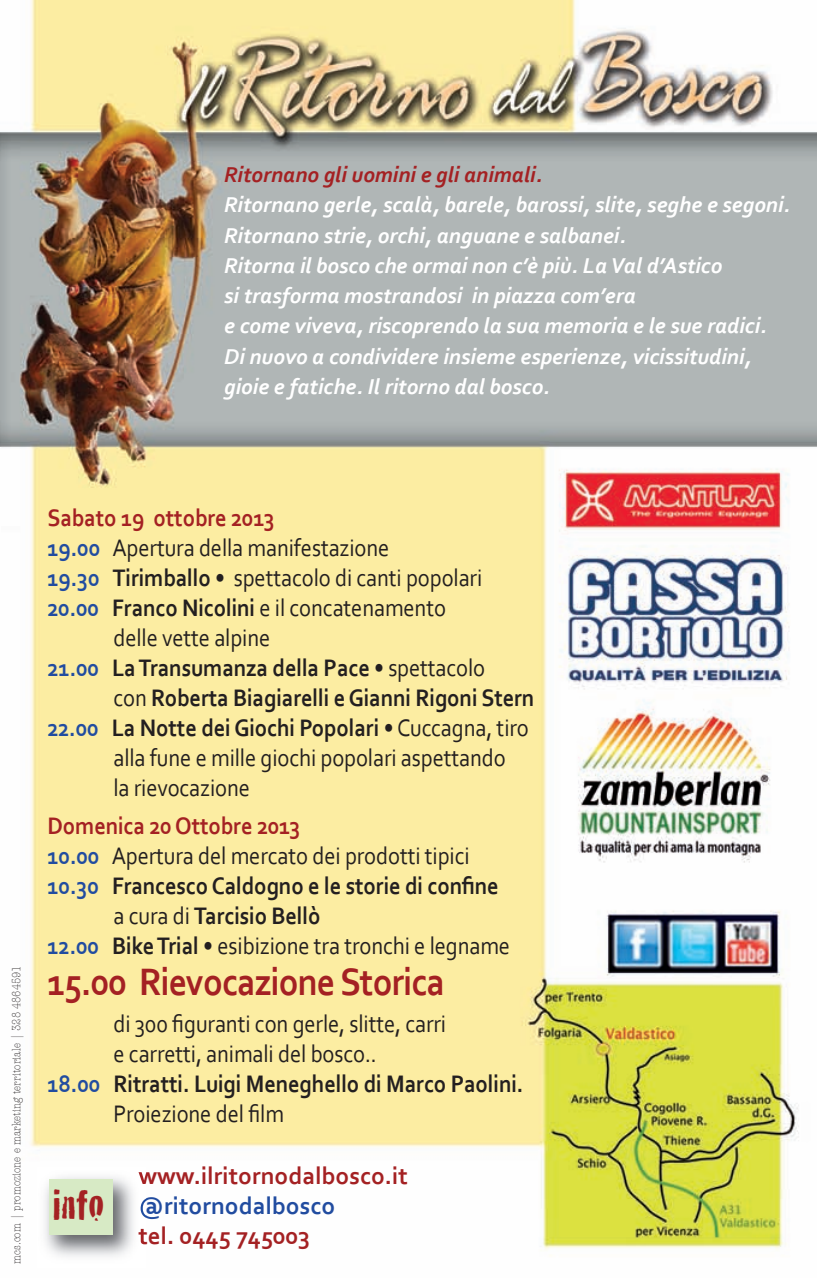
<style>
.page{position:relative;width:817px;height:1278px;background:#fff}
.page>*{position:absolute;margin:0;border:0;box-sizing:border-box;transform-origin:0 0}
.t1{font:45px "Cracked";color:#a42123}
.t2{font:700 40px "Corbel";letter-spacing:-.025em;color:#a42123;scale:.9 1}
.t3{font:25px "Corbel";letter-spacing:-.005em;color:#231f20;scale:.9 1}
.t4{font:700 25px "Corbel";letter-spacing:-.005em;color:#231f20;scale:.9 1}
.t5{font:700 25px "Corbel";letter-spacing:-.005em;color:#a42123;scale:.9 1}
.t6{font:700 25px "Corbel";letter-spacing:-.005em;color:#a42123}
.t7{font:700 25px "Corbel";color:#214ca0}
.t8{font:italic 700 22.5px/30.2px "Corbel";color:#fff}
.t9{font:italic 700 22.5px "Corbel";color:#a42123}
.t10{font:300 condensed 12.5px "American Typewriter";color:#231f20}
.s1{font-weight:700;color:#214ca0}
.s2{font-weight:700}
.s3{color:#214ca0}
.s4{font-weight:400}
</style>
<div class="page">
<img style="left:0;top:0;width:817px;height:1250px">
<img style="left:37px;top:1167px;width:108px;height:90px">
<img style="left:138px;top:1169px;width:7px;height:15px">
<img style="left:141px;top:1197px;width:4px;height:21px">
<img style="left:138px;top:1226px;width:7px;height:20px">
<div style="left:49px;top:1178px;width:63px;height:56px;background:#d7eac5"></div>
<p class="t9" style="left:224px;top:160px;width:320px">Ritornano gli uomini e gli animali.</p>
<p class="t8" style="left:224px;top:189px;width:567px">Ritornano gerle, scalà, barele, barossi, slite, seghe e segoni.<br>Ritornano strie, orchi, anguane e salbanei.<br>Ritorna il bosco che ormai non c’è più. La Val d’Astico<br>si trasforma mostrandosi in piazza com’era<br>e come viveva, riscoprendo la sua memoria e le sue radici.<br>Di nuovo a condividere insieme esperienze, vicissitudini, gioie e fatiche. Il ritorno dal bosco.</p>
<p class="t10" style="left:10px;top:1263px;width:299px;rotate:-90deg">mcs.com | promozione e marketing territoriale | 328 4864591</p>
<p class="t5" style="left:48px;top:502px;width:254px">Sabato 19 ottobre 2013</p>
<p class="t3" style="left:48px;top:532px;width:381px"><span class="s1">19.00</span> Apertura della manifestazione</p>
<p class="t3" style="left:48px;top:562px;width:484px"><span class="s1">19.30</span> <span class="s2">Tirimballo</span> • spettacolo di canti popolari</p>
<p class="t3" style="left:48px;top:592px;width:444px"><span class="s1">20.00</span> <span class="s2">Franco Nicolini</span> e il concatenamento</p>
<p class="t3" style="left:113px;top:622px;width:176px">delle vette alpine</p>
<p class="t4" style="left:48px;top:652px;width:488px"><span class="s3">21.00</span> La Transumanza della Pace <span class="s4">• spettacolo</span></p>
<p class="t4" style="left:113px;top:682px;width:469px"><span class="s4">con</span> Roberta Biagiarelli e Gianni Rigoni Stern</p>
<p class="t4" style="left:48px;top:712px;width:536px"><span class="s3">22.00</span> La Notte dei Giochi Popolari <span class="s4">• Cuccagna, tiro</span></p>
<p class="t3" style="left:113px;top:742px;width:437px">alla fune e mille giochi popolari aspettando</p>
<p class="t3" style="left:113px;top:772px;width:153px">la rievocazione</p>
<p class="t5" style="left:48px;top:809px;width:283px">Domenica 20 Ottobre 2013</p>
<p class="t3" style="left:48px;top:839px;width:470px"><span class="s1">10.00</span> Apertura del mercato dei prodotti tipici</p>
<p class="t4" style="left:48px;top:869px;width:502px"><span class="s3">10.30</span> Francesco Caldogno e le storie di confine</p>
<p class="t4" style="left:113px;top:899px;width:232px"><span class="s4">a cura di</span> Tarcisio Bellò</p>
<p class="t3" style="left:48px;top:929px;width:515px"><span class="s1">12.00</span> <span class="s2">Bike Trial</span> • esibizione tra tronchi e legname</p>
<h2 class="t2" style="left:48px;top:956px;width:443px">15.00 Rievocazione Storica</h2>
<p class="t3" style="left:113px;top:1007px;width:371px">di 300 figuranti con gerle, slitte, carri</p>
<p class="t3" style="left:113px;top:1037px;width:294px">e carretti, animali del bosco..</p>
<p class="t4" style="left:48px;top:1067px;width:530px"><span class="s3">18.00</span> Ritratti. Luigi Meneghello di Marco Paolini.</p>
<p class="t3" style="left:113px;top:1097px;width:191px">Proiezione del film</p>
<h1 class="t1" style="left:53px;top:1181px;width:53px">info</h1>
<p class="t6" style="left:138px;top:1159px;width:271px">www.ilritornodalbosco.it</p>
<p class="t7" style="left:138px;top:1189px;width:198px">@ritornodalbosco</p>
<p class="t6" style="left:138px;top:1219px;width:173px">tel. 0445 745003</p>
</div>
